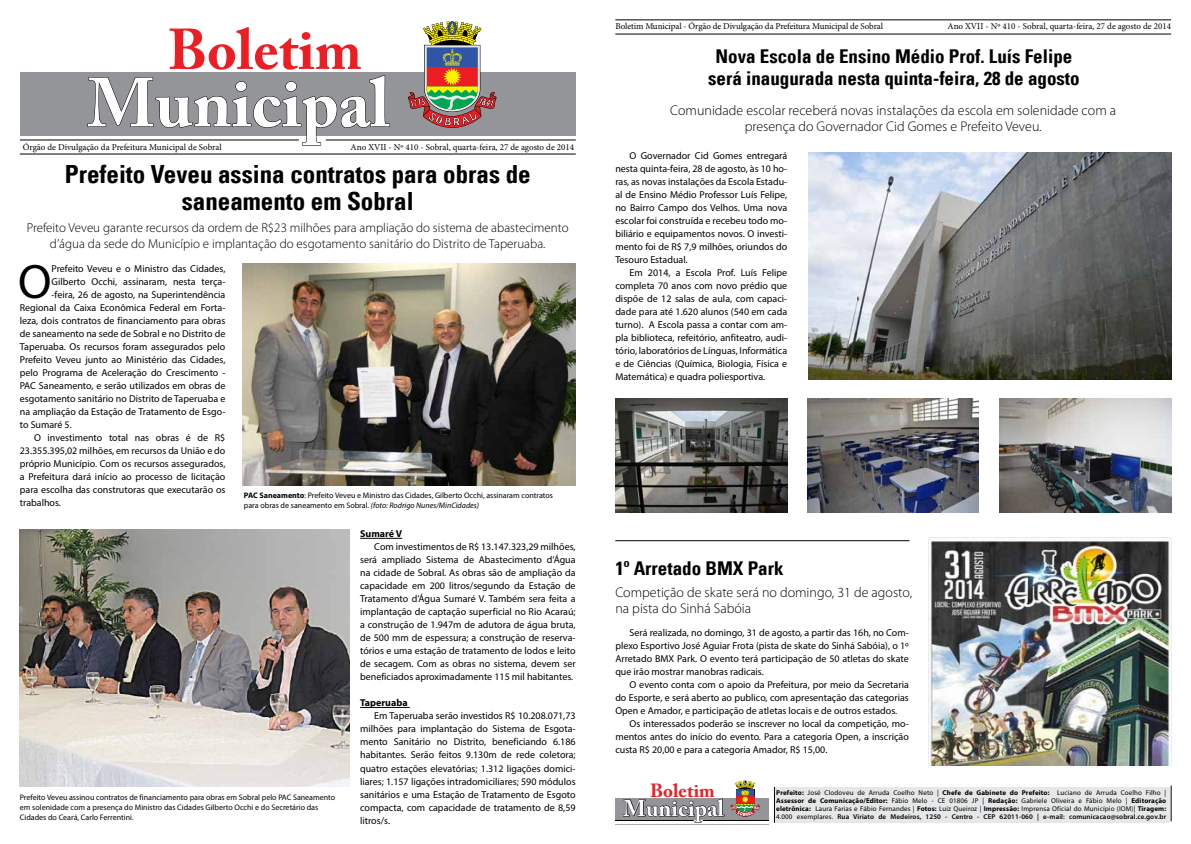
<style>
.page{position:relative;width:1191px;height:844px;background:#fff}
.page>*{position:absolute;margin:0;border:0;box-sizing:border-box;transform-origin:0 0}
.t1{font:700 68.7px "Adobe Caslon Pro";color:#f1f1f2}
.t2{font:700 56.8px "Adobe Caslon Pro";color:#ed1d24}
.t3{font:48.6px "Myriad Pro";color:#000}
.t4{font:700 condensed 25px/27px "Univers";color:#000;text-align:center}
.t5{font:700 22.9px "Adobe Caslon Pro";color:#f1f1f2}
.t6{font:700 condensed 19px/22px "Univers";color:#000;text-align:center}
.t7{font:700 18.9px "Adobe Caslon Pro";color:#ed1d24}
.t8{font:300 14px/16px "Myriad Pro";color:#000}
.t9{font:300 13px/16px "Myriad Pro";color:#000;text-align:center}
.t10{font:10px/13px "Myriad Pro";color:#000;text-align:justify}
.t11{font:700 10px "Myriad Pro";color:#000}
.t12{font:9px "Minion Pro";letter-spacing:-.005em;color:#000}
.t13{font:8px/10px "Myriad Pro";color:#000}
.t14{font:7px/8px "Myriad Pro";letter-spacing:.02em;color:#000;text-align:justify}
.s1{font-weight:700}
.s2{font-style:italic}
.s3{font-weight:600}
</style>
<div class="page">
<hr style="left:20px;top:154px;width:556px;height:1px;background:#000">
<div style="left:20px;top:73px;width:556px;height:63px;background:#939598"></div>
<hr style="left:20px;top:140px;width:279px;height:1px;background:#000">
<hr style="left:326px;top:140px;width:250px;height:1px;background:#000">
<svg style="left:87px;top:75px;width:303px;height:71px"></svg>
<svg style="left:408px;top:21px;width:88px;height:107px"></svg>
<hr style="left:615px;top:20px;width:556px;height:1px;background:#000">
<hr style="left:615px;top:34px;width:556px;height:1px;background:#000">
<div style="left:775px;top:786px;width:395px;height:36px;background:#e6e7e8"></div>
<div style="left:615px;top:797px;width:153px;height:22px;background:#939598"></div>
<hr style="left:615px;top:820px;width:79px;height:1px;background:#000">
<hr style="left:703px;top:820px;width:65px;height:1px;background:#000">
<svg style="left:623px;top:780px;width:137px;height:42px"></svg>
<hr style="left:774px;top:786px;width:1px;height:36px;background:#000">
<hr style="left:1171px;top:785px;width:1px;height:36px;background:#000">
<hr style="left:615px;top:540px;width:294px;height:1px;background:#000">
<hr style="left:360px;top:538px;width:42px;height:1px;background:#000">
<hr style="left:360px;top:707px;width:50px;height:1px;background:#000">
<img style="left:20px;top:530px;width:329px;height:256px">
<img style="left:928px;top:537px;width:243px;height:228px">
<img style="left:242px;top:264px;width:333px;height:222px">
<img style="left:808px;top:153px;width:363px;height:226px">
<img style="left:615px;top:399px;width:172px;height:114px">
<img style="left:807px;top:399px;width:171px;height:113px">
<img style="left:999px;top:399px;width:172px;height:114px">
<h2 class="t2" style="left:168px;top:16px;width:195px">Boletim</h2>
<h1 class="t1" style="left:87px;top:62px;width:304px">Municipal</h1>
<p class="t12" style="left:23px;top:141px;width:201px">Órgão de Divulgação da Prefeitura Municipal de Sobral</p>
<p class="t12" style="left:351px;top:141px;width:225px">Ano XVII - Nº 410 - Sobral, quarta-feira, 27 de agosto de 2014</p>
<h3 class="t4" style="left:65px;top:160px;width:467px">Prefeito Veveu assina contratos para obras de saneamento em Sobral</h3>
<h3 class="t9" style="left:27px;top:220px;width:543px">Prefeito Veveu garante recursos da ordem de R$23 milhões para ampliação do sistema de abastecimento d’água da sede do Município e implantação do esgotamento sanitário do Distrito de Taperuaba.</h3>
<h3 class="t3" style="left:18px;top:252px;width:35px">O</h3>
<p class="t10" style="left:52px;top:262px;width:175px">Prefeito Veveu e o Ministro das Cidades,</p>
<p class="t10" style="left:52px;top:275px;width:175px">Gilberto Occhi, assinaram, nesta terça-</p>
<p class="t10" style="left:52px;top:288px;width:175px">-feira, 26 de agosto, na Superintendência</p>
<p class="t10" style="left:20px;top:301px;width:207px">Regional da Caixa Econômica Federal em Forta-</p>
<p class="t10" style="left:20px;top:314px;width:207px">leza, dois contratos de financiamento para obras</p>
<p class="t10" style="left:20px;top:327px;width:207px">de saneamento na sede de Sobral e no Distrito de</p>
<p class="t10" style="left:20px;top:340px;width:207px">Taperuaba. Os recursos foram assegurados pelo</p>
<p class="t10" style="left:20px;top:353px;width:207px">Prefeito Veveu junto ao Ministério das Cidades,</p>
<p class="t10" style="left:20px;top:366px;width:207px">pelo Programa de Aceleração do Crescimento -</p>
<p class="t10" style="left:20px;top:379px;width:207px">PAC Saneamento, e serão utilizados em obras de</p>
<p class="t10" style="left:20px;top:392px;width:207px">esgotamento sanitário no Distrito de Taperuaba e</p>
<p class="t10" style="left:20px;top:405px;width:207px">na ampliação da Estação de Tratamento de Esgo-</p>
<p class="t10" style="left:20px;top:418px;width:53px">to Sumaré 5.</p>
<p class="t10" style="left:34px;top:431px;width:193px">O investimento total nas obras é de R$</p>
<p class="t10" style="left:20px;top:444px;width:207px">23.355.395,02 milhões, em recursos da União e do</p>
<p class="t10" style="left:20px;top:457px;width:207px">próprio Município. Com os recursos assegurados,</p>
<p class="t10" style="left:20px;top:470px;width:207px">a Prefeitura dará início ao processo de licitação</p>
<p class="t10" style="left:20px;top:483px;width:207px">para escolha das construtoras que executarão os</p>
<p class="t10" style="left:20px;top:496px;width:43px">trabalhos.</p>
<p class="t13" style="left:244px;top:489px;width:311px"><span class="s1">PAC Saneamento</span>: Prefeito Veveu e Ministro das Cidades, Gilberto Occhi, assinaram contratos para obras de saneamento em Sobral. <span class="s2">(foto: Rodrigo Nunes/MinCidades)</span></p>
<p class="t13" style="left:20px;top:791px;width:317px">Prefeito Veveu assinou contratos de financiamento para obras em Sobral pelo PAC Saneamento em solenidade com a presença do Ministro das Cidades Gilberto Occhi e do Secretário das<br>Cidades do Ceará, Carlo Ferrentini.</p>
<p class="t11" style="left:360px;top:527px;width:44px">Sumaré V</p>
<p class="t10" style="left:360px;top:540px;width:217px;text-indent:14px">Com investimentos de R$ 13.147.323,29 milhões, será ampliado Sistema de Abastecimento d’Água na cidade de Sobral. As obras são de ampliação da capacidade em 200 litros/segundo da Estação de Tratamento d’Água Sumaré V. Também sera feita a implantação de captação superficial no Rio Acaraú; a construção de 1.947m de adutora de água bruta, de 500 mm de espessura; a construção de reserva&shy;tórios e uma estação de tratamento de lodos e leito de secagem. Com as obras no sistema, devem ser beneficiados aproximadamente 115 mil habitantes.</p>
<p class="t11" style="left:360px;top:696px;width:49px">Taperuaba</p>
<p class="t10" style="left:360px;top:709px;width:217px;text-indent:14px">Em Taperuaba serão investidos R$ 10.208.071,73 milhões para implantação do Sistema de Esgota&shy;mento Sanitário no Distrito, beneficiando 6.186 habitantes. Serão feitos 9.130m de rede coletora; quatro estações elevatórias; 1.312 ligações domici&shy;liares; 1.157 ligações intradomiciliares; 590 módulos sanitários e uma Estação de Tratamento de Esgoto compacta, com capacidade de tratamento de 8,59 litros/s.</p>
<p class="t12" style="left:615px;top:21px;width:269px">Boletim Municipal - Órgão de Divulgação da Prefeitura Municipal de Sobral</p>
<p class="t12" style="left:947px;top:21px;width:225px">Ano XVII - Nº 410 - Sobral, quarta-feira, 27 de agosto de 2014</p>
<h3 class="t6" style="left:708px;top:45px;width:373px">Nova Escola de Ensino Médio Prof. Luís Felipe será inaugurada nesta quinta-feira, 28 de agosto</h3>
<h3 class="t8" style="left:670px;top:102px;width:447px;text-align:center">Comunidade escolar receberá novas instalações da escola em solenidade com a presença do Governador Cid Gomes e Prefeito Veveu.</h3>
<p class="t10" style="left:615px;top:149px;width:173px;text-indent:14px">O Governador Cid Gomes entregará nesta quinta-feira, 28 de agosto, às 10 ho&shy;ras, as novas instalações da Escola Estadu&shy;al de Ensino Médio Professor Luís Felipe, no Bairro Campo dos Velhos. Uma nova escolar foi construída e recebeu todo mo&shy;biliário e equipamentos novos. O investi&shy;mento foi de R$ 7,9 milhões, oriundos do Tesouro Estadual.</p>
<p class="t10" style="left:615px;top:266px;width:173px;text-indent:14px">Em 2014, a Escola Prof. Luís Felipe completa 70 anos com novo prédio que dispõe de 12 salas de aula, com capaci&shy;dade para até 1.620 alunos (540 em cada turno). A Escola passa a contar com am&shy;pla biblioteca, refeitório, anfiteatro, audi&shy;tório, laboratórios de Línguas, Informática e de Ciências (Química, Biologia, Física e Matemática) e quadra poliesportiva.</p>
<h3 class="t6" style="left:615px;top:556px;width:170px">1º Arretado BMX Park</h3>
<h3 class="t8" style="left:615px;top:584px;width:298px">Competição de skate será no domingo, 31 de agosto, na pista do Sinhá Sabóia</h3>
<p class="t10" style="left:615px;top:625px;width:295px;text-indent:14px">Será realizada, no domingo, 31 de agosto, a partir das 16h, no Com&shy;plexo Esportivo José Aguiar Frota (pista de skate do Sinhá Sabóia), o 1º Arretado BMX Park. O evento terá participação de 50 atletas do skate que irão mostrar manobras radicais.</p>
<p class="t10" style="left:615px;top:677px;width:295px;text-indent:14px">O evento conta com o apoio da Prefeitura, por meio da Secretaria do Esporte, e será aberto ao publico, com apresentação das categorias Open e Amador, e participação de atletas locais e de outros estados.</p>
<p class="t10" style="left:615px;top:716px;width:295px;text-indent:14px">Os interessados poderão se inscrever no local da competição, mo&shy;mentos antes do início do evento. Para a categoria Open, a inscrição custa R$ 20,00 e para a categoria Amador, R$ 15,00.</p>
<h3 class="t7" style="left:650px;top:779px;width:66px">Boletim</h3>
<h3 class="t5" style="left:623px;top:794px;width:102px">Municipal</h3>
<p class="t14" style="left:776px;top:788px;width:391px"><span class="s1">Prefeito:</span> José Clodoveu de Arruda Coelho Neto | <span class="s1">Chefe de Gabinete do Prefeito:</span> Luciano de Arruda Coelho Filho | <span class="s1">Assessor de Comunicação/Editor:</span> Fábio Melo - CE 01806 JP | <span class="s1">Redação:</span> Gabriele Oliveira e Fábio Melo | <span class="s1">Editoração eletrônica:</span> Laura Farias e Fábio Fernandes | <span class="s1">Fotos:</span> Luiz Queiroz | <span class="s1">Impressão:</span> Imprensa Oficial do Município (IOM)| <span class="s1">Tiragem:<br></span>4.000 exemplares. <span class="s3">Rua Viriato de Medeiros, 1250 - Centro - CEP 62011-060 | e-mail: comunicacao@sobral.ce.gov.br</span></p>
</div>
